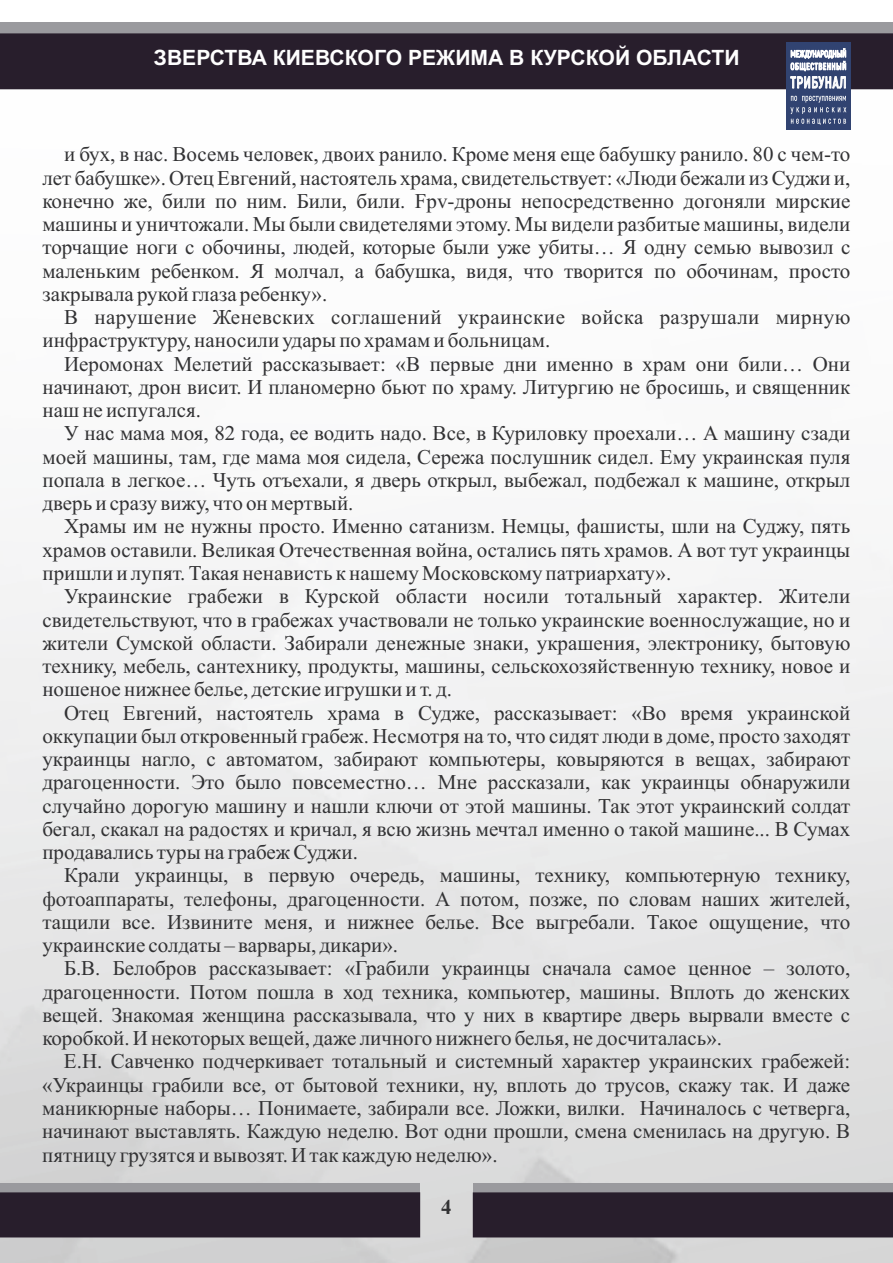
<style>
.page{position:relative;width:893px;height:1263px;background:#fff}
.page>*{position:absolute;margin:0;border:0;box-sizing:border-box;transform-origin:0 0}
.t1{font:700 21.15px "Arial";color:#fefefe}
.t2{font:21px/23.2px "Times New Roman";color:#323234;text-align:justify}
.t3{font:21px/23.2px "Times New Roman";letter-spacing:.02em;color:#323234}
.t4{font:700 21px "Times New Roman";color:#323234}
</style>
<div class="page">
<img style="left:0;top:89px;width:893px;height:1174px">
<div style="left:473px;top:1183px;width:420px;height:46px;background:#9a9a9e"></div>
<div style="left:473px;top:1192px;width:420px;height:45px;background:#281e2c"></div>
<div style="left:0;top:1183px;width:420px;height:46px;background:#9a9a9e"></div>
<div style="left:0;top:1192px;width:420px;height:45px;background:#281e2c"></div>
<div style="left:0;top:22px;width:893px;height:57px;background:#9a9a9e"></div>
<div style="left:0;top:33px;width:893px;height:56px;background:#281e2c"></div>
<div style="left:786px;top:43px;width:64px;height:87px;background:#314371"></div>
<svg style="left:790px;top:48px;width:56px;height:40px"></svg>
<svg style="left:790px;top:96px;width:56px;height:29px"></svg>
<p class="t1" style="left:154px;top:49px;width:587px">ЗВЕРСТВА КИЕВСКОГО РЕЖИМА В КУРСКОЙ ОБЛАСТИ</p>
<p class="t2" style="left:42px;top:145px;width:809px;text-indent:22px">и бух, в нас. Восемь человек, двоих ранило. Кроме меня еще бабушку ранило. 80 с чем-то лет бабушке». Отец Евгений, настоятель храма, свидетельствует: «Люди бежали из Суджи и, конечно же, били по ним. Били, били. Fpv-дроны непосредственно догоняли мирские машины и уничтожали. Мы были свидетелями этому. Мы видели разбитые машины, видели торчащие ноги с обочины, людей, которые были уже убиты… Я одну семью вывозил с маленьким ребенком. Я молчал, а бабушка, видя, что творится по обочинам, просто закрывала рукой глаза ребенку».</p>
<p class="t3" style="left:42px;top:307px;width:809px;text-indent:22px">В нарушение Женевских соглашений украинские войска разрушали мирную инфраструктуру, наносили удары по храмам и больницам.</p>
<p class="t2" style="left:42px;top:354px;width:809px;text-indent:22px">Иеромонах Мелетий рассказывает: «В первые дни именно в храм они били… Они начинают, дрон висит. И планомерно бьют по храму. Литургию не бросишь, и священник наш не испугался.</p>
<p class="t2" style="left:42px;top:424px;width:809px;text-indent:22px">У нас мама моя, 82 года, ее водить надо. Все, в Куриловку проехали… А машину сзади моей машины, там, где мама моя сидела, Сережа послушник сидел. Ему украинская пуля попала в легкое… Чуть отъехали, я дверь открыл, выбежал, подбежал к машине, открыл дверь и сразу вижу, что он мертвый.</p>
<p class="t2" style="left:42px;top:517px;width:809px;text-indent:22px">Храмы им не нужны просто. Именно сатанизм. Немцы, фашисты, шли на Суджу, пять храмов оставили. Великая Отечественная война, остались пять храмов. А вот тут украинцы пришли и лупят. Такая ненависть к нашему Московскому патриархату».</p>
<p class="t2" style="left:42px;top:587px;width:809px;text-indent:22px">Украинские грабежи в Курской области носили тотальный характер. Жители свидетельствуют, что в грабежах участвовали не только украинские военнослужащие, но и жители Сумской области. Забирали денежные знаки, украшения, электронику, бытовую технику, мебель, сантехнику, продукты, машины, сельскохозяйственную технику, новое и ношеное нижнее белье, детские игрушки и т. д.</p>
<p class="t2" style="left:42px;top:703px;width:809px;text-indent:22px">Отец Евгений, настоятель храма в Судже, рассказывает: «Во время украинской оккупации был откровенный грабеж. Несмотря на то, что сидят люди в доме, просто заходят украинцы нагло, с автоматом, забирают компьютеры, ковыряются в вещах, забирают драгоценности. Это было повсеместно… Мне рассказали, как украинцы обнаружили случайно дорогую машину и нашли ключи от этой машины. Так этот украинский солдат бегал, скакал на радостях и кричал, я всю жизнь мечтал именно о такой машине... В Сумах продавались туры на грабеж Суджи.</p>
<p class="t2" style="left:42px;top:866px;width:809px;text-indent:22px">Крали украинцы, в первую очередь, машины, технику, компьютерную технику, фотоаппараты, телефоны, драгоценности. А потом, позже, по словам наших жителей, тащили все. Извините меня, и нижнее белье. Все выгребали. Такое ощущение, что украинские солдаты – варвары, дикари».</p>
<p class="t2" style="left:42px;top:959px;width:809px;text-indent:22px">Б.В. Белобров рассказывает: «Грабили украинцы сначала самое ценное – золото, драгоценности. Потом пошла в ход техника, компьютер, машины. Вплоть до женских вещей. Знакомая женщина рассказывала, что у них в квартире дверь вырвали вместе с коробкой. И некоторых вещей, даже личного нижнего белья, не досчиталась».</p>
<p class="t2" style="left:42px;top:1052px;width:809px;text-indent:22px">Е.Н. Савченко подчеркивает тотальный и системный характер украинских грабежей: «Украинцы грабили все, от бытовой техники, ну, вплоть до трусов, скажу так. И даже маникюрные наборы… Понимаете, забирали все. Ложки, вилки. Начиналось с четверга, начинают выставлять. Каждую неделю. Вот одни прошли, смена сменилась на другую. В пятницу грузятся и вывозят. И так каждую неделю».</p>
<p class="t4" style="left:441px;top:1200px;width:12px">4</p>
</div>
